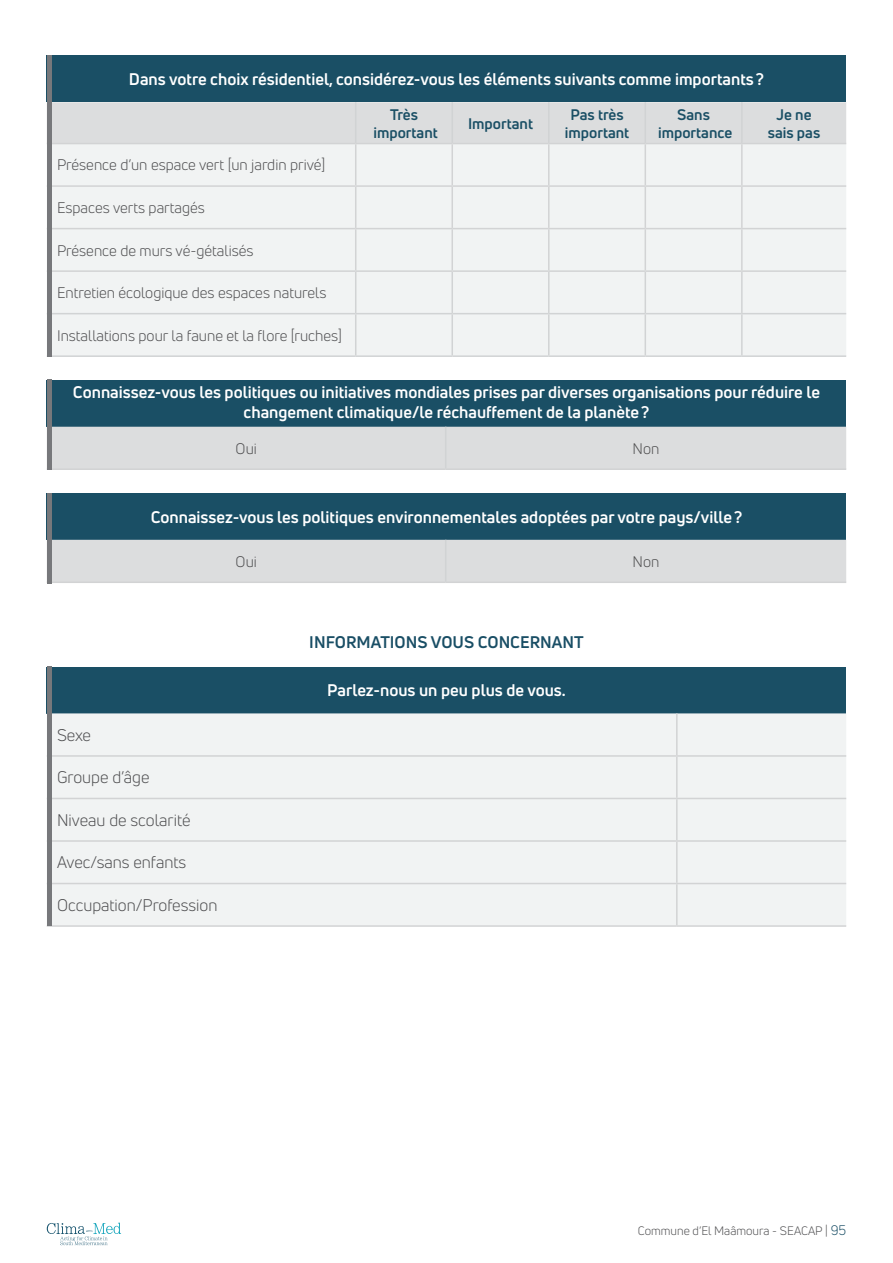
<style>
.page{position:relative;width:893px;height:1263px;background:#fff}
.page>*{position:absolute;margin:0;border:0;box-sizing:border-box;transform-origin:0 0}
.t1{font:700 16.5px/19.8px "Uni Neue";color:#fff;text-align:center}
.t2{font:16.5px "Uni Neue";color:#4d4d4f}
.t3{font:700 16.5px "Uni Neue";color:#194e65}
.t4{font:15px "Uni Neue";color:#4d4d4f}
.t5{font:700 15px/18px "Uni Neue";color:#1a4f65;text-align:center}
.t6{font:15px "Uni Neue";color:#4e4e4f}
.t7{font:12px "Uni Neue";color:#4d4d4f}
.s1{font-size:13.5px;color:#194e65}
</style>
<div class="page">
<svg style="left:47px;top:1222px;width:74px;height:23px"></svg>
<div style="left:47px;top:56px;width:799px;height:46px;background:#1a4f65"></div>
<div style="left:52px;top:102px;width:794px;height:41px;background:#dcddde"></div>
<div style="left:52px;top:144px;width:794px;height:211px;background:#f1f3f3"></div>
<hr style="left:355px;top:102px;width:1px;height:41px;background:#d1d3d4">
<hr style="left:451px;top:102px;width:2px;height:41px;background:#d1d3d4">
<hr style="left:548px;top:102px;width:1px;height:41px;background:#d1d3d4">
<hr style="left:645px;top:102px;width:1px;height:41px;background:#d1d3d4">
<hr style="left:741px;top:102px;width:2px;height:41px;background:#d1d3d4">
<hr style="left:355px;top:272px;width:1px;height:41px;background:#d1d3d4">
<hr style="left:451px;top:272px;width:2px;height:41px;background:#d1d3d4">
<hr style="left:548px;top:272px;width:1px;height:41px;background:#d1d3d4">
<hr style="left:645px;top:272px;width:1px;height:41px;background:#d1d3d4">
<hr style="left:741px;top:272px;width:2px;height:41px;background:#d1d3d4">
<hr style="left:47px;top:313px;width:309px;height:1px;background:#d1d3d4">
<hr style="left:356px;top:313px;width:96px;height:1px;background:#d1d3d4">
<hr style="left:355px;top:314px;width:1px;height:41px;background:#d1d3d4">
<hr style="left:452px;top:313px;width:97px;height:1px;background:#d1d3d4">
<hr style="left:451px;top:314px;width:2px;height:41px;background:#d1d3d4">
<hr style="left:549px;top:313px;width:96px;height:1px;background:#d1d3d4">
<hr style="left:548px;top:314px;width:1px;height:41px;background:#d1d3d4">
<hr style="left:645px;top:313px;width:97px;height:1px;background:#d1d3d4">
<hr style="left:645px;top:314px;width:1px;height:41px;background:#d1d3d4">
<hr style="left:742px;top:313px;width:104px;height:1px;background:#d1d3d4">
<hr style="left:741px;top:314px;width:2px;height:41px;background:#d1d3d4">
<hr style="left:47px;top:355px;width:309px;height:2px;background:#d1d3d4">
<hr style="left:356px;top:355px;width:96px;height:2px;background:#d1d3d4">
<hr style="left:452px;top:355px;width:97px;height:2px;background:#d1d3d4">
<hr style="left:549px;top:355px;width:96px;height:2px;background:#d1d3d4">
<hr style="left:645px;top:355px;width:97px;height:2px;background:#d1d3d4">
<hr style="left:742px;top:355px;width:104px;height:2px;background:#d1d3d4">
<hr style="left:47px;top:270px;width:309px;height:2px;background:#d2d3d4">
<hr style="left:356px;top:270px;width:96px;height:2px;background:#d2d3d4">
<hr style="left:452px;top:270px;width:97px;height:2px;background:#d2d3d4">
<hr style="left:549px;top:270px;width:96px;height:2px;background:#d2d3d4">
<hr style="left:645px;top:270px;width:97px;height:2px;background:#d2d3d4">
<hr style="left:742px;top:270px;width:104px;height:2px;background:#d2d3d4">
<hr style="left:355px;top:229px;width:1px;height:41px;background:#d2d3d4">
<hr style="left:451px;top:229px;width:2px;height:41px;background:#d2d3d4">
<hr style="left:548px;top:229px;width:1px;height:41px;background:#d2d3d4">
<hr style="left:645px;top:229px;width:1px;height:41px;background:#d2d3d4">
<hr style="left:741px;top:229px;width:2px;height:41px;background:#d2d3d4">
<hr style="left:355px;top:187px;width:1px;height:41px;background:#d2d3d4">
<hr style="left:451px;top:187px;width:2px;height:41px;background:#d2d3d4">
<hr style="left:548px;top:187px;width:1px;height:41px;background:#d2d3d4">
<hr style="left:645px;top:187px;width:1px;height:41px;background:#d2d3d4">
<hr style="left:741px;top:187px;width:2px;height:41px;background:#d2d3d4">
<hr style="left:47px;top:228px;width:309px;height:1px;background:#d2d3d4">
<hr style="left:356px;top:228px;width:96px;height:1px;background:#d2d3d4">
<hr style="left:452px;top:228px;width:97px;height:1px;background:#d2d3d4">
<hr style="left:549px;top:228px;width:96px;height:1px;background:#d2d3d4">
<hr style="left:645px;top:228px;width:97px;height:1px;background:#d2d3d4">
<hr style="left:742px;top:228px;width:104px;height:1px;background:#d2d3d4">
<hr style="left:47px;top:143px;width:309px;height:1px;background:#d2d3d4">
<hr style="left:356px;top:143px;width:96px;height:1px;background:#d2d3d4">
<hr style="left:355px;top:144px;width:1px;height:41px;background:#d2d3d4">
<hr style="left:47px;top:185px;width:309px;height:2px;background:#d2d3d4">
<hr style="left:356px;top:185px;width:96px;height:2px;background:#d2d3d4">
<hr style="left:452px;top:143px;width:97px;height:1px;background:#d2d3d4">
<hr style="left:451px;top:144px;width:2px;height:41px;background:#d2d3d4">
<hr style="left:549px;top:143px;width:96px;height:1px;background:#d2d3d4">
<hr style="left:548px;top:144px;width:1px;height:41px;background:#d2d3d4">
<hr style="left:645px;top:143px;width:97px;height:1px;background:#d2d3d4">
<hr style="left:645px;top:144px;width:1px;height:41px;background:#d2d3d4">
<hr style="left:742px;top:143px;width:104px;height:1px;background:#d2d3d4">
<hr style="left:741px;top:144px;width:2px;height:41px;background:#d2d3d4">
<hr style="left:452px;top:185px;width:97px;height:2px;background:#d2d3d4">
<hr style="left:549px;top:185px;width:96px;height:2px;background:#d2d3d4">
<hr style="left:645px;top:185px;width:97px;height:2px;background:#d2d3d4">
<hr style="left:742px;top:185px;width:104px;height:2px;background:#d2d3d4">
<div style="left:47px;top:380px;width:799px;height:47px;background:#1a4f65"></div>
<div style="left:52px;top:427px;width:794px;height:41px;background:#dcddde"></div>
<hr style="left:445px;top:427px;width:1px;height:41px;background:#d1d3d4">
<hr style="left:47px;top:468px;width:399px;height:2px;background:#d2d3d4">
<hr style="left:446px;top:468px;width:400px;height:2px;background:#d2d3d4">
<div style="left:47px;top:493px;width:799px;height:47px;background:#1a4f65"></div>
<div style="left:52px;top:540px;width:794px;height:41px;background:#dcddde"></div>
<hr style="left:445px;top:540px;width:1px;height:41px;background:#d1d3d4">
<hr style="left:47px;top:581px;width:399px;height:2px;background:#d2d3d4">
<hr style="left:446px;top:581px;width:400px;height:2px;background:#d2d3d4">
<div style="left:47px;top:667px;width:799px;height:46px;background:#1a4f65"></div>
<div style="left:52px;top:713px;width:794px;height:212px;background:#f1f3f3"></div>
<hr style="left:47px;top:883px;width:630px;height:1px;background:#d2d3d4">
<hr style="left:676px;top:884px;width:2px;height:41px;background:#d2d3d4">
<hr style="left:47px;top:925px;width:630px;height:2px;background:#d2d3d4">
<hr style="left:677px;top:925px;width:169px;height:2px;background:#d2d3d4">
<hr style="left:676px;top:842px;width:2px;height:41px;background:#d2d3d4">
<hr style="left:677px;top:883px;width:169px;height:1px;background:#d2d3d4">
<hr style="left:676px;top:757px;width:2px;height:41px;background:#d2d3d4">
<hr style="left:47px;top:798px;width:630px;height:1px;background:#d2d3d4">
<hr style="left:677px;top:798px;width:169px;height:1px;background:#d2d3d4">
<hr style="left:676px;top:799px;width:2px;height:41px;background:#d2d3d4">
<hr style="left:47px;top:840px;width:630px;height:2px;background:#d2d3d4">
<hr style="left:677px;top:840px;width:169px;height:2px;background:#d2d3d4">
<hr style="left:676px;top:713px;width:2px;height:42px;background:#d2d3d4">
<hr style="left:47px;top:755px;width:630px;height:2px;background:#d2d3d4">
<hr style="left:677px;top:755px;width:169px;height:2px;background:#d2d3d4">
<div style="left:47px;top:55px;width:5px;height:302px;background:#77787b"></div>
<div style="left:47px;top:380px;width:5px;height:90px;background:#77787b"></div>
<div style="left:47px;top:493px;width:5px;height:90px;background:#77787b"></div>
<div style="left:47px;top:667px;width:5px;height:259px;background:#77787b"></div>
<p class="t1" style="left:129px;top:69px;width:637px">Dans votre choix résidentiel, considérez-vous les éléments suivants comme importants ?</p>
<p class="t5" style="left:373px;top:105px;width:66px">Très important</p>
<p class="t5" style="left:468px;top:114px;width:66px">Important</p>
<p class="t5" style="left:565px;top:105px;width:66px">Pas très important</p>
<p class="t5" style="left:658px;top:105px;width:76px">Sans importance</p>
<p class="t5" style="left:768px;top:105px;width:54px">Je ne sais pas</p>
<p class="t4" style="left:57px;top:156px;width:270px">Présence d’un espace vert [un jardin privé]</p>
<p class="t4" style="left:57px;top:199px;width:149px">Espaces verts partagés</p>
<p class="t4" style="left:57px;top:241px;width:198px">Présence de murs vé-gétalisés</p>
<p class="t4" style="left:57px;top:284px;width:271px">Entretien écologique des espaces naturels</p>
<p class="t4" style="left:57px;top:326px;width:286px">Installations pour la faune et la flore [ruches]</p>
<p class="t1" style="left:73px;top:382px;width:749px">Connaissez-vous les politiques ou initiatives mondiales prises par diverses organisations pour réduire le changement climatique/le réchauffement de la planète?</p>
<p class="t4" style="left:236px;top:439px;width:23px">Oui</p>
<p class="t6" style="left:633px;top:439px;width:28px">Non</p>
<p class="t1" style="left:151px;top:506px;width:593px">Connaissez-vous les politiques environnementales adoptées par votre pays/ville?</p>
<p class="t4" style="left:236px;top:552px;width:23px">Oui</p>
<p class="t6" style="left:633px;top:552px;width:28px">Non</p>
<p class="t2" style="left:57px;top:725px;width:36px">Sexe</p>
<p class="t2" style="left:57px;top:768px;width:94px">Groupe d’âge</p>
<p class="t2" style="left:57px;top:810px;width:135px">Niveau de scolarité</p>
<p class="t2" style="left:57px;top:853px;width:131px">Avec/sans enfants</p>
<p class="t2" style="left:57px;top:895px;width:162px">Occupation/Profession</p>
<p class="t3" style="left:309px;top:632px;width:276px">INFORMATIONS VOUS CONCERNANT</p>
<p class="t1" style="left:327px;top:680px;width:240px">Parlez-nous un peu plus de vous.</p>
<p class="t7" style="left:638px;top:1224px;width:210px">Commune d’El Maâmoura - SEACAP | <span class="s1">95</span></p>
</div>
